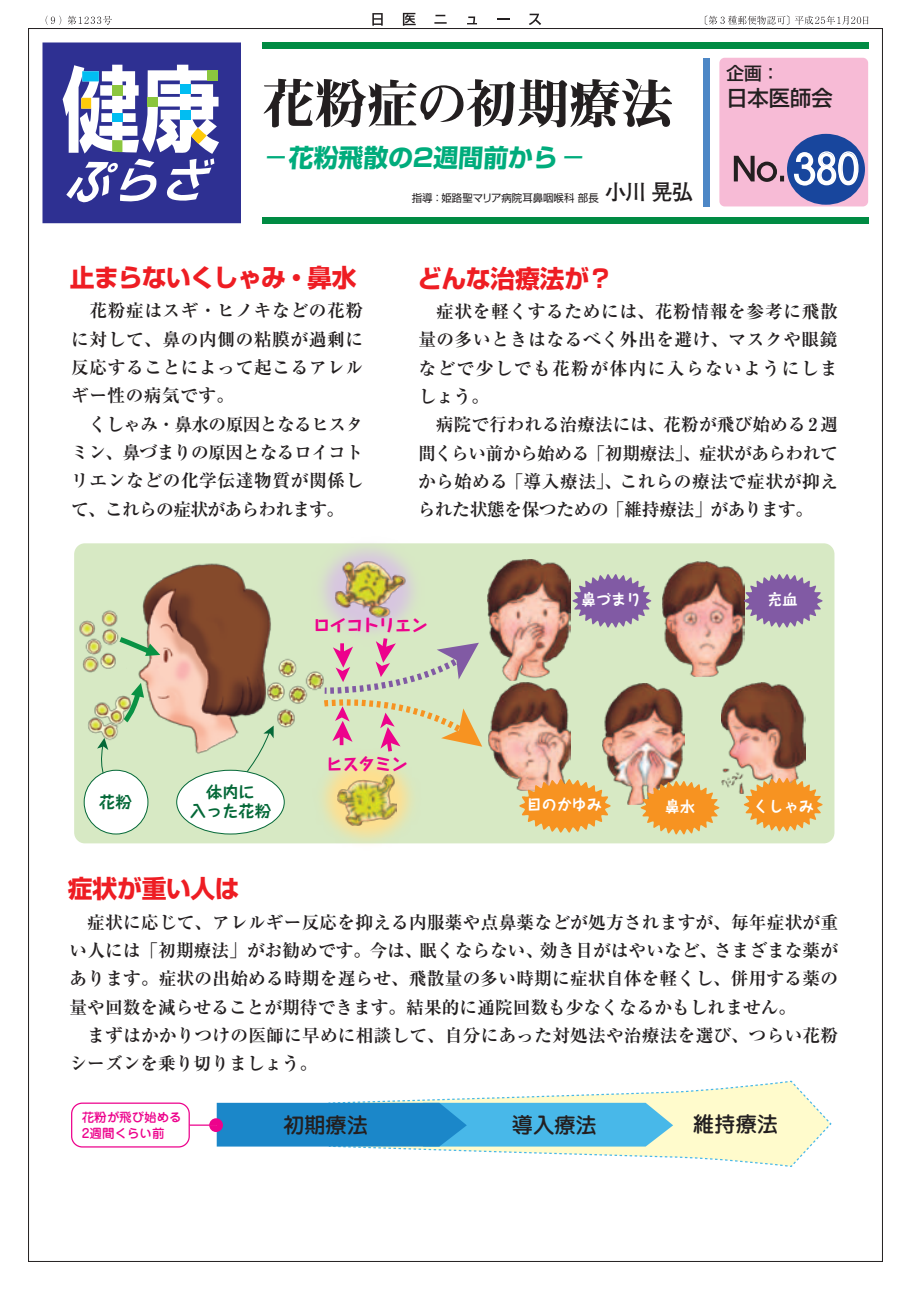
<style>
.page{position:relative;width:911px;height:1290px;background:#fff}
.page>*{position:absolute;margin:0;border:0;box-sizing:border-box;transform-origin:0 0}
.t1{font:52.88px "Midashi Min Pro MA31";letter-spacing:-.025em;color:#231f20}
.t2{font:40.62px "Geneva CY";color:#fff;scale:.85 1}
.t3{font:700 24.75px "Shin Go Pro";letter-spacing:-.02em;color:#ee1d23}
.t4{font:700 24.75px "Shin Go Pro";color:#00ac7c}
.t5{font:500 21.25px "Jun 34 Pro";color:#231f20}
.t6{font:500 21.25px "Shin Go Pro";color:#231f20}
.t7{font:700 21.25px "Futo Go B101 Pro";color:#231f20}
.t8{font:700 17.75px/28.4px "Ryumin Pro";letter-spacing:.01em;color:#231f20;text-align:right}
.t9{font:700 17.75px/28.4px "Ryumin Pro";letter-spacing:.035em;color:#231f20}
.t10{font:700 17.75px/28.4px "Ryumin Pro";letter-spacing:.03em;color:#231f20}
.t11{font:500 17.75px "Shin Go Pro";color:#231f20}
.t12{font:800 16.25px "Taka Hand Std";color:#ed028c}
.t13{font:700 16.25px "Taka Hand Std";color:#036837}
.t14{font:700 15px "Taka Hand Std";color:#fff}
.t15{font:500 12.5px "Jun 34 Pro";color:#ed028c}
.t16{font:10.62px "Shin Go Pro";color:#231f20}
.s1{font-weight:500}
</style>
<div class="page">
<div style="left:74px;top:543px;width:760px;height:300px;background:#d7e9c4;border-radius:11px"></div>
<img style="left:488px;top:683px;width:82px;height:107px">
<img style="left:603px;top:684px;width:81px;height:121px">
<img style="left:721px;top:683px;width:85px;height:110px">
<img style="left:280px;top:543px;width:175px;height:90px">
<img style="left:282px;top:758px;width:169px;height:86px">
<div style="left:262px;top:43px;width:606px;height:6px;background:#008b43"></div>
<div style="left:262px;top:217px;width:606px;height:6px;background:#008b43"></div>
<div style="left:704px;top:58px;width:6px;height:149px;background:#4d87c6"></div>
<svg style="left:42px;top:42px;width:199px;height:181px"></svg>
<div style="left:719px;top:58px;width:149px;height:148px;background:#f7bbd6;border-radius:5px"></div>
<div style="left:787px;top:134px;width:78px;height:71px;background:#18469d;border-radius:50%"></div>
<svg style="left:734px;top:155px;width:50px;height:27px"></svg>
<svg style="left:794px;top:151px;width:65px;height:35px"></svg>
<svg style="left:217px;top:1080px;width:615px;height:87px"></svg>
<div style="left:71px;top:1102px;width:119px;height:45px;border:1px solid #ed028c;border-radius:11px"></div>
<div style="left:209px;top:1118px;width:14px;height:14px;background:#ed028c;border-radius:50%"></div>
<hr style="left:189px;top:1124px;width:27px;height:2px;background:#ed028c">
<img style="left:487px;top:559px;width:83px;height:121px">
<img style="left:662px;top:561px;width:82px;height:115px">
<svg style="left:372px;top:13px;width:11px;height:13px"></svg>
<svg style="left:403px;top:13px;width:13px;height:13px"></svg>
<svg style="left:434px;top:22px;width:12px;height:2px"></svg>
<svg style="left:467px;top:17px;width:10px;height:7px"></svg>
<svg style="left:497px;top:18px;width:12px;height:2px"></svg>
<svg style="left:529px;top:14px;width:12px;height:11px"></svg>
<svg style="left:46px;top:15px;width:15px;height:10px"></svg>
<svg style="left:68px;top:16px;width:44px;height:9px"></svg>
<svg style="left:705px;top:15px;width:163px;height:10px"></svg>
<svg style="left:572px;top:574px;width:79px;height:54px"></svg>
<svg style="left:744px;top:574px;width:78px;height:54px"></svg>
<svg style="left:519px;top:779px;width:91px;height:54px"></svg>
<svg style="left:640px;top:781px;width:79px;height:53px"></svg>
<svg style="left:744px;top:778px;width:78px;height:53px"></svg>
<svg style="left:360px;top:638px;width:122px;height:114px"></svg>
<div style="left:84px;top:770px;width:64px;height:64px;background:#fff;border-radius:50%"></div>
<div style="left:84px;top:770px;width:64px;height:64px;border:1px solid #036837;border-radius:50%"></div>
<div style="left:177px;top:770px;width:107px;height:64px;background:#fff;border-radius:50%"></div>
<img style="left:79px;top:555px;width:281px;height:228px">
<svg style="left:115px;top:634px;width:45px;height:24px"></svg>
<svg style="left:120px;top:683px;width:24px;height:43px"></svg>
<img style="left:320px;top:550px;width:96px;height:75px">
<img style="left:337px;top:775px;width:60px;height:50px">
<h1 class="t1" style="left:262px;top:63px;width:412px">花粉症の初期療法</h1>
<h3 class="t4" style="left:263px;top:138px;width:327px"><span class="s1">－</span>花粉飛散の2週間前から<span class="s1">－</span></h3>
<h3 class="t3" style="left:70px;top:258px;width:288px">止まらないくしゃみ・鼻水</h3>
<p class="t7" style="left:605px;top:175px;width:89px">小川晃弘</p>
<p class="t16" style="left:412px;top:189px;width:189px">指導：姫路聖マリア病院耳鼻咽喉科部長</p>
<h3 class="t3" style="left:417px;top:259px;width:197px">どんな治療法が?</h3>
<p class="t11" style="left:726px;top:59px;width:55px">企画：</p>
<p class="t6" style="left:726px;top:81px;width:108px">日本医師会</p>
<h2 class="t2" style="left:815px;top:143px;width:54px">80</h2>
<p class="t10" style="left:71px;top:295px;width:293px">　花粉症はスギ・ヒノキなどの花粉に対して、鼻の内側の粘膜が過剰に反応することによって起こるアレルギー性の病気です。<br>　くしゃみ・鼻水の原因となるヒスタミン、鼻づまりの原因となるロイコトリエンなどの化学伝達物質が関係して、これらの症状があらわれます。</p>
<p class="t9" style="left:418px;top:296px;width:422px">　症状を軽くするためには、花粉情報を参考に飛散量の多いときはなるべく外出を避け、マスクや眼鏡などで少しでも花粉が体内に入らないようにしましょう。<br>　病院で行われる治療法には、花粉が飛び始める2 週間くらい前から始める「初期療法」、症状があらわれてから始める「導入療法」、これらの療法で症状が抑えられた状態を保つための「維持療法」があります。</p>
<p class="t14" style="left:581px;top:589px;width:61px">鼻づまり</p>
<p class="t14" style="left:767px;top:589px;width:31px">充血</p>
<p class="t12" style="left:314px;top:613px;width:115px">ロイコトリエン</p>
<p class="t13" style="left:99px;top:790px;width:34px">花粉</p>
<p class="t13" style="left:206px;top:780px;width:50px">体内に</p>
<p class="t13" style="left:190px;top:799px;width:83px">入った花粉</p>
<h3 class="t3" style="left:68px;top:869px;width:173px">症状が重い人は</h3>
<p class="t12" style="left:326px;top:753px;width:83px">ヒスタミン</p>
<p class="t14" style="left:527px;top:794px;width:76px">目のかゆみ</p>
<p class="t14" style="left:665px;top:796px;width:31px">鼻水</p>
<p class="t14" style="left:754px;top:795px;width:61px">くしゃみ</p>
<p class="t8" style="left:70px;top:906px;width:770px">　症状に応じて、アレルギー反応を抑える内服薬や点鼻薬などが処方されますが、毎年症状が重さまざまな薬が</p>
<p class="t8" style="left:70px;top:935px;width:770px;text-align:left">い人には「初期療法」がお勧めです。今は、<br>あります。症状の出始める時期を遅らせ、飛散量の多い時期に症状自体を軽くし、併用する薬の量や回数を減らせることが期待できます。結果的に通院回数も少なくなるかもしれません。<br>　まずはかかりつけの医師に早めに相談して、自分にあった対処法や治療法を選び、つらい花粉シーズンを乗り切りましょう。</p>
<p class="t8" style="left:419px;top:935px;width:126px">眠くならない、</p>
<p class="t8" style="left:540px;top:935px;width:179px">効き目がはやいなど、</p>
<p class="t15" style="left:82px;top:1107px;width:101px">花粉が飛び始める</p>
<p class="t5" style="left:693px;top:1106px;width:86px">維持療法</p>
<p class="t5" style="left:512px;top:1108px;width:86px">導入療法</p>
<p class="t5" style="left:283px;top:1108px;width:86px">初期療法</p>
<p class="t15" style="left:82px;top:1123px;width:84px">2週間くらい前</p>
</div>
